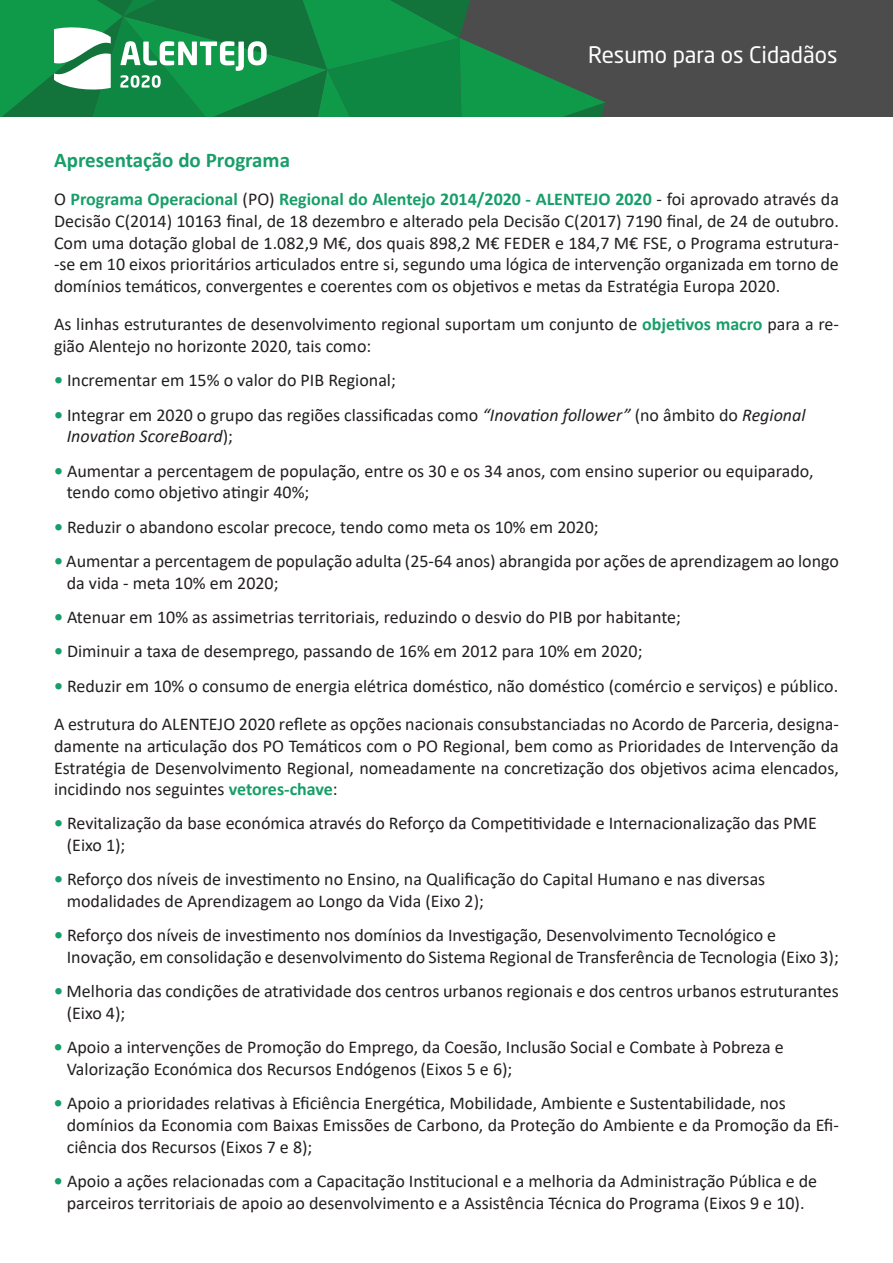
<style>
.page{position:relative;width:893px;height:1263px;background:#fff}
.page>*{position:absolute;margin:0;border:0;box-sizing:border-box;transform-origin:0 0}
.t1{font:22.5px "Neo Sans";color:#fff}
.t2{font:700 21px "Calibri";color:#179e69}
.t3{font:18px/21.6px "Calibri";color:#231f20}
.s1{font-weight:700;color:#179e69}
.s2{font-style:italic}
</style>
<div class="page">
<div style="left:0;top:0;width:893px;height:117px;background:#4c4c4c"></div>
<svg style="left:0;top:0;width:605px;height:117px;background:#288952"></svg>
<p class="t1" style="left:588px;top:41px;width:251px">Resumo para os Cidadãos</p>
<p class="t2" style="left:54px;top:145px;width:238px">Apresentação do Programa</p>
<p class="t3" style="left:54px;top:188px;width:786px;text-align:justify">O <span class="s1">Programa Operacional</span> (PO) <span class="s1">Regional do Alentejo 2014/2020 - ALENTEJO 2020</span> - foi aprovado através da Decisão C(2014) 10163 final, de 18 dezembro e alterado pela Decisão C(2017) 7190 final, de 24 de outubro.<br>Com uma dotação global de 1.082,9 M€, dos quais 898,2 M€ FEDER e 184,7 M€ FSE, o Programa estrutura--se em 10 eixos prioritários articulados entre si, segundo uma lógica de intervenção organizada em torno de domínios temáticos, convergentes e coerentes com os objetivos e metas da Estratégia Europa 2020.</p>
<p class="t3" style="left:54px;top:313px;width:786px">As linhas estruturantes de desenvolvimento regional suportam um conjunto de <span class="s1">objetivos macro</span> para a re&shy;gião Alentejo no horizonte 2020, tais como:</p>
<p class="t3" style="left:54px;top:369px;width:343px"><span class="s1">•</span> Incrementar em 15% o valor do PIB Regional;</p>
<p class="t3" style="left:67px;top:403px;width:740px;text-indent:-13px"><span class="s1">•</span> Integrar em 2020 o grupo das regiões classificadas como <span class="s2">“Inovation follower”</span> (no âmbito do <span class="s2">Regional<br>Inovation ScoreBoard</span>);</p>
<p class="t3" style="left:67px;top:459px;width:748px;text-indent:-13px"><span class="s1">•</span> Aumentar a percentagem de população, entre os 30 e os 34 anos, com ensino superior ou equiparado, tendo como objetivo atingir 40%;</p>
<p class="t3" style="left:54px;top:515px;width:546px"><span class="s1">•</span> Reduzir o abandono escolar precoce, tendo como meta os 10% em 2020;</p>
<p class="t3" style="left:67px;top:550px;width:774px;text-indent:-13px"><span class="s1">•</span> Aumentar a percentagem de população adulta (25-64 anos) abrangida por ações de aprendizagem ao longo da vida - meta 10% em 2020;</p>
<p class="t3" style="left:54px;top:606px;width:628px"><span class="s1">•</span> Atenuar em 10% as assimetrias territoriais, reduzindo o desvio do PIB por habitante;</p>
<p class="t3" style="left:54px;top:640px;width:590px"><span class="s1">•</span> Diminuir a taxa de desemprego, passando de 16% em 2012 para 10% em 2020;</p>
<p class="t3" style="left:54px;top:666px;width:786px;line-height:38.5px"><span class="s1">•</span> Reduzir em 10% o consumo de energia elétrica doméstico, não doméstico (comércio e serviços) e público.<br>A estrutura do ALENTEJO 2020 reflete as opções nacionais consubstanciadas no Acordo de Parceria, designa-</p>
<p class="t3" style="left:54px;top:735px;width:786px;text-align:justify">damente na articulação dos PO Temáticos com o PO Regional, bem como as Prioridades de Intervenção da Estratégia de Desenvolvimento Regional, nomeadamente na concretização dos objetivos acima elencados, incidindo nos seguintes <span class="s1">vetores‐chave</span>:</p>
<p class="t3" style="left:67px;top:812px;width:752px;text-indent:-13px"><span class="s1">•</span> Revitalização da base económica através do Reforço da Competitividade e Internacionalização das PME (Eixo 1);</p>
<p class="t3" style="left:67px;top:868px;width:700px;text-indent:-13px"><span class="s1">•</span> Reforço dos níveis de investimento no Ensino, na Qualificação do Capital Humano e nas diversas modalidades de Aprendizagem ao Longo da Vida (Eixo 2);</p>
<p class="t3" style="left:67px;top:924px;width:774px;text-indent:-13px"><span class="s1">•</span> Reforço dos níveis de investimento nos domínios da Investigação, Desenvolvimento Tecnológico e<br>Inovação, em consolidação e desenvolvimento do Sistema Regional de Transferência de Tecnologia (Eixo 3);</p>
<p class="t3" style="left:67px;top:980px;width:774px;text-indent:-13px"><span class="s1">•</span> Melhoria das condições de atratividade dos centros urbanos regionais e dos centros urbanos estruturantes (Eixo 4);</p>
<p class="t3" style="left:67px;top:1036px;width:718px;text-indent:-13px"><span class="s1">•</span> Apoio a intervenções de Promoção do Emprego, da Coesão, Inclusão Social e Combate à Pobreza e<br>Valorização Económica dos Recursos Endógenos (Eixos 5 e 6);</p>
<p class="t3" style="left:67px;top:1092px;width:774px;text-indent:-13px"><span class="s1">•</span> Apoio a prioridades relativas à Eficiência Energética, Mobilidade, Ambiente e Sustentabilidade, nos domínios da Economia com Baixas Emissões de Carbono, da Proteção do Ambiente e da Promoção da Efi&shy;ciência dos Recursos (Eixos 7 e 8);</p>
<p class="t3" style="left:54px;top:1170px;width:765px;text-align:center"><span class="s1">•</span> Apoio a ações relacionadas com a Capacitação Institucional e a melhoria da Administração Pública e de parceiros territoriais de apoio ao desenvolvimento e a Assistência Técnica do Programa (Eixos 9 e 10).</p>
</div>
